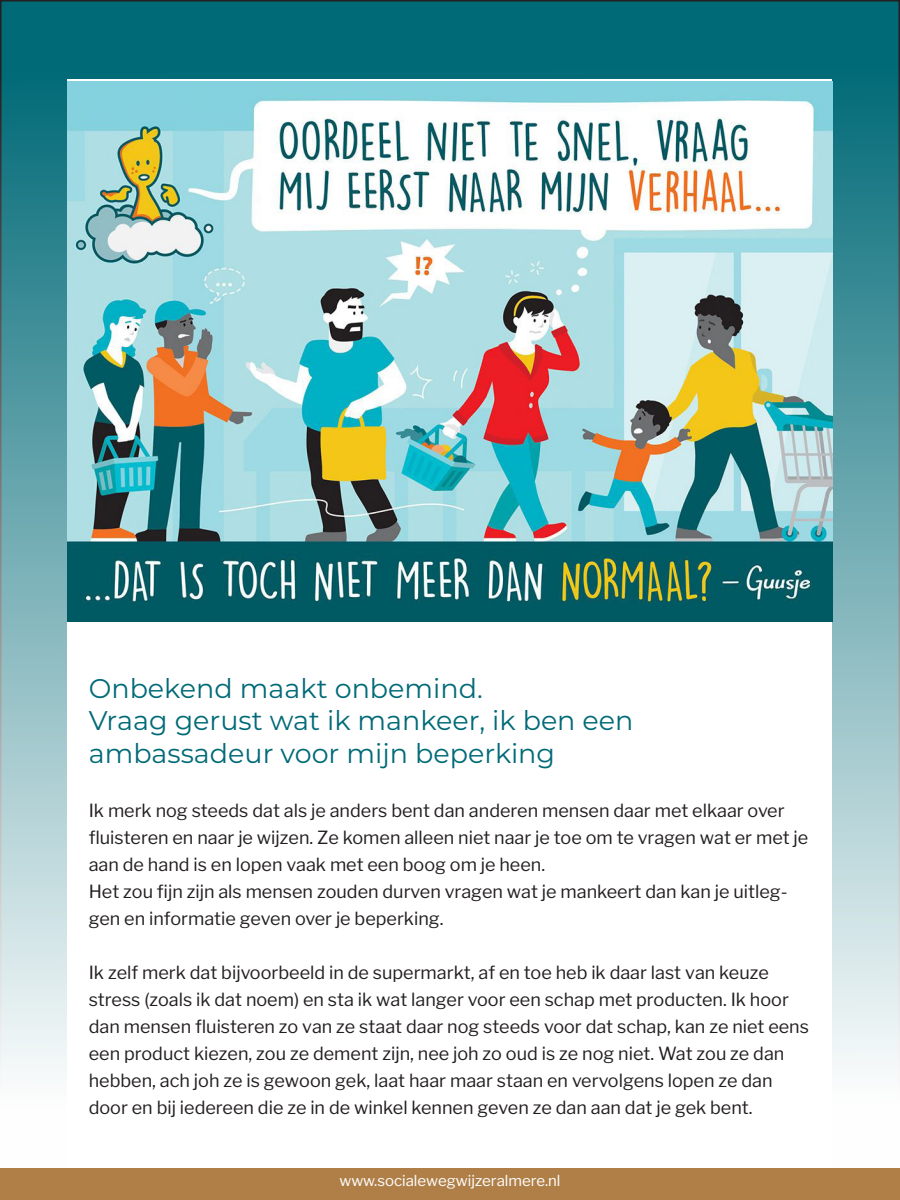
<style>
.page{position:relative;width:900px;height:1200px;background:#fff}
.page>*{position:absolute;margin:0;border:0;box-sizing:border-box;transform-origin:0 0}
.kopjes{font:27px/32.4px "Montserrat";color:#006a77}
.t1{font:18px/27px "Libre Franklin";color:#231f20}
.t2{font:15px "Libre Franklin";color:#fff}
</style>
<div class="page">
<div style="left:1px;top:1px;width:898px;height:1198px;background:linear-gradient(to bottom,#006472,#fff)"></div>
<div style="left:0;top:1168px;width:900px;height:32px;background:#b07f48"></div>
<div style="left:68px;top:80px;width:764px;height:1088px;background:#fff"></div>
<img style="left:68px;top:82px;width:764px;height:539px">
<p class="kopjes" style="left:89px;top:671px;width:546px">Onbekend maakt onbemind.<br>Vraag gerust wat ik mankeer, ik ben een ambassadeur voor mijn beperking</p>
<p class="t1" style="left:89px;top:797px;width:721px">Ik merk nog steeds dat als je anders bent dan anderen mensen daar met elkaar over fluisteren en naar je wijzen. Ze komen alleen niet naar je toe om te vragen wat er met je aan de hand is en lopen vaak met een boog om je heen.</p>
<p class="t1" style="left:89px;top:878px;width:700px">Het zou fijn zijn als mensen zouden durven vragen wat je mankeert dan kan je uitleg&shy;gen en informatie geven over je beperking.</p>
<p class="t1" style="left:89px;top:959px;width:722px">Ik zelf merk dat bijvoorbeeld in de supermarkt, af en toe heb ik daar last van keuze stress (zoals ik dat noem) en sta ik wat langer voor een schap met producten. Ik hoor dan mensen fluisteren zo van ze staat daar nog steeds voor dat schap, kan ze niet eens een product kiezen, zou ze dement zijn, nee joh zo oud is ze nog niet. Wat zou ze dan hebben, ach joh ze is gewoon gek, laat haar maar staan en vervolgens lopen ze dan door en bij iedereen die ze in de winkel kennen geven ze dan aan dat je gek bent.</p>
<p class="t2" style="left:339px;top:1171px;width:223px">www.socialewegwijzeralmere.nl</p>
</div>
